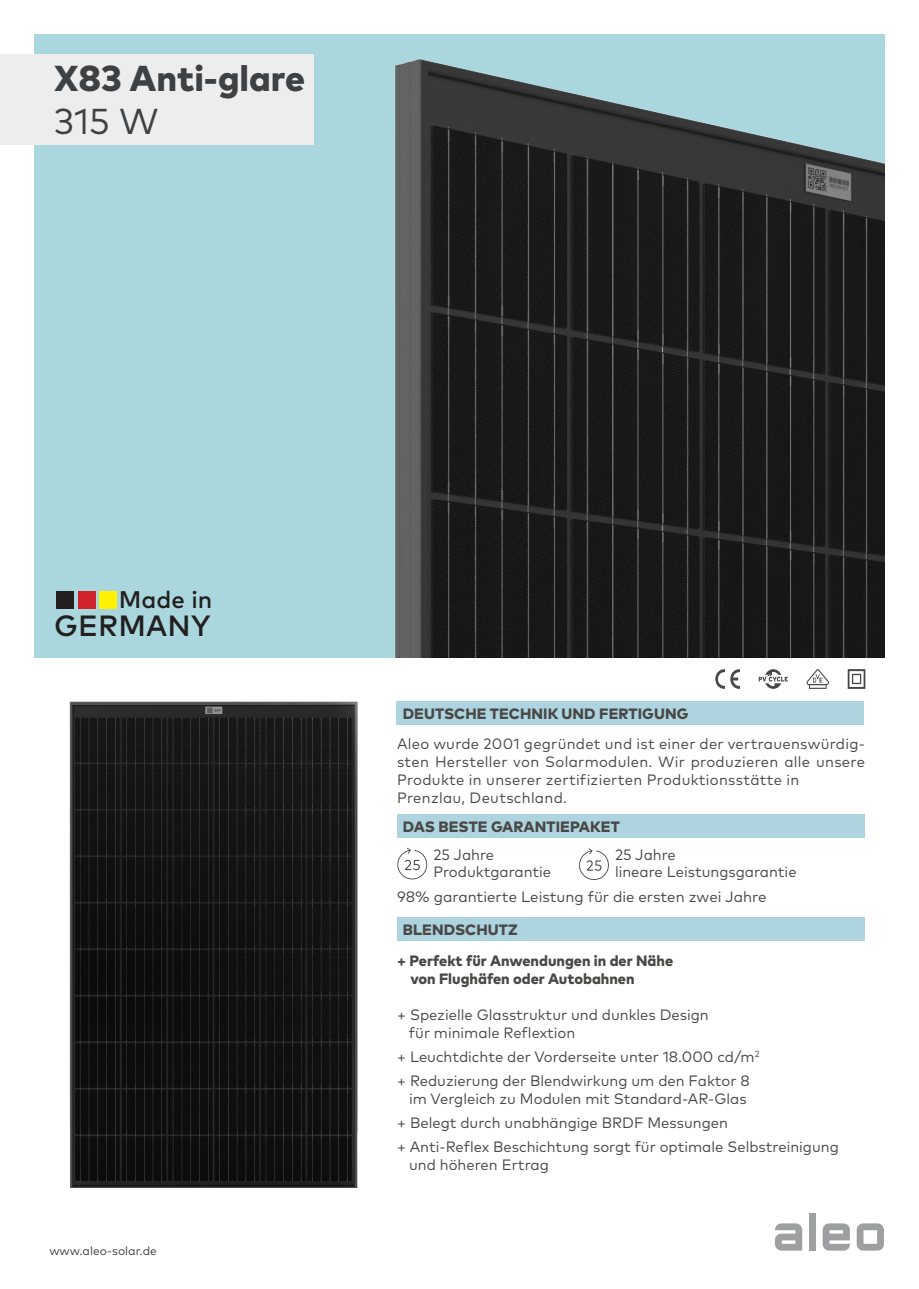
<style>
.page{position:relative;width:919px;height:1289px;background:#fff}
.page>*{position:absolute;margin:0;border:0;box-sizing:border-box;transform-origin:0 0}
.t1{font:800 36px "Mark Pro";color:#3d4144}
.t2{font:36px "Mark Pro";color:#3d4144}
.t3{font:500 29.25px "Mark Pro";letter-spacing:.005em;color:#231f20}
.t4{font:500 24px "Mark Pro";color:#231f20}
.Front_Body_Headline{font:15px/18px "Mark Pro";color:#4a4846;text-align:justify}
.Table_Headline{font:800 15px "Mark Pro";letter-spacing:.005em;color:#4a4846}
.Front_Body_Headline-2{font:800 15px "Mark Pro";color:#4a4846}
.t5{font:15px "Mark Pro";color:#494645}
.Front_Body_Headline-3{font:15px "Mark Pro";letter-spacing:.02em;color:#4a4846}
.t6{font:12px "Mark Pro";color:#3d4144}
</style>
<div class="page">
<div style="left:34px;top:34px;width:850px;height:623px;background:#aad7dd"></div>
<div style="left:0;top:54px;width:314px;height:91px;background:#ededed"></div>
<div style="left:56px;top:591px;width:17px;height:17px;background:#231f20"></div>
<div style="left:100px;top:591px;width:17px;height:17px;background:#fff101"></div>
<div style="left:78px;top:591px;width:17px;height:17px;background:#d1232a"></div>
<svg style="left:775px;top:1223px;width:27px;height:27px"></svg>
<div style="left:809px;top:1213px;width:6px;height:37px;background:#9d9fa1"></div>
<svg style="left:822px;top:1223px;width:27px;height:27px"></svg>
<svg style="left:856px;top:1223px;width:27px;height:27px"></svg>
<svg style="left:715px;top:669px;width:25px;height:20px"></svg>
<svg style="left:758px;top:669px;width:29px;height:20px"></svg>
<svg style="left:806px;top:669px;width:22px;height:20px"></svg>
<svg style="left:847px;top:669px;width:18px;height:20px"></svg>
<div style="left:396px;top:700px;width:468px;height:24px;background:#aed5df"></div>
<svg style="left:397px;top:847px;width:30px;height:32px"></svg>
<svg style="left:579px;top:848px;width:29px;height:32px"></svg>
<div style="left:397px;top:813px;width:467px;height:24px;background:#aed5df"></div>
<div style="left:397px;top:917px;width:467px;height:24px;background:#aed5df"></div>
<img style="left:395px;top:59px;width:489px;height:598px">
<img style="left:70px;top:701px;width:287px;height:486px">
<p class="t1" style="left:54px;top:51px;width:253px">X83 Anti-glare</p>
<p class="t2" style="left:54px;top:94px;width:106px">315 W</p>
<p class="t4" style="left:119px;top:581px;width:95px">Made in</p>
<p class="t3" style="left:54px;top:604px;width:158px">GERMANY</p>
<p class="t6" style="left:49px;top:1241px;width:109px">www.aleo-solar.de</p>
<p class="Table_Headline" style="left:403px;top:701px;width:287px">DEUTSCHE TECHNIK UND FERTIGUNG</p>
<p class="Front_Body_Headline" style="left:397px;top:733px;width:469px">Aleo wurde 2001 gegründet und ist einer der vertrauenswürdig&shy;sten Hersteller von Solarmodulen. Wir produzieren alle unsere Produkte in unserer zertifizierten Produktionsstätte in</p>
<p class="Front_Body_Headline-3" style="left:397px;top:786px;width:171px">Prenzlau, Deutschland.</p>
<p class="Table_Headline" style="left:403px;top:814px;width:218px">DAS BESTE GARANTIEPAKET</p>
<p class="Front_Body_Headline" style="left:433px;top:845px;width:62px">25 Jahre</p>
<p class="Front_Body_Headline" style="left:433px;top:861px;width:119px">Produktgarantie</p>
<p class="Front_Body_Headline" style="left:615px;top:844px;width:62px">25 Jahre</p>
<p class="Front_Body_Headline" style="left:615px;top:861px;width:183px">lineare Leistungsgarantie</p>
<p class="t5" style="left:397px;top:885px;width:371px">98% garantierte Leistung für die ersten zwei Jahre</p>
<p class="Table_Headline" style="left:403px;top:918px;width:116px">BLENDSCHUTZ</p>
<p class="Front_Body_Headline-2" style="left:397px;top:949px;width:277px">+ Perfekt für Anwendungen in der Nähe</p>
<p class="Front_Body_Headline-2" style="left:410px;top:967px;width:226px">von Flughäfen oder Autobahnen</p>
<p class="Front_Body_Headline" style="left:397px;top:1004px;width:313px">+ Spezielle Glasstruktur und dunkles Design</p>
<p class="Front_Body_Headline" style="left:409px;top:1022px;width:168px">für minimale Reflextion</p>
<p class="Front_Body_Headline" style="left:397px;top:1046px;width:363px">+ Leuchtdichte der Vorderseite unter 18.000 cd/m<sup>2</sup></p>
<p class="Front_Body_Headline" style="left:397px;top:1070px;width:354px">+ Reduzierung der Blendwirkung um den Faktor 8</p>
<p class="Front_Body_Headline" style="left:409px;top:1088px;width:339px">im Vergleich zu Modulen mit Standard-AR-Glas</p>
<p class="Front_Body_Headline" style="left:397px;top:1112px;width:332px">+ Belegt durch unabhängige BRDF Messungen</p>
<p class="Front_Body_Headline" style="left:397px;top:1136px;width:443px">+ Anti-Reflex Beschichtung sorgt für optimale Selbstreinigung</p>
<p class="Front_Body_Headline" style="left:409px;top:1154px;width:141px">und höheren Ertrag</p>
</div>
